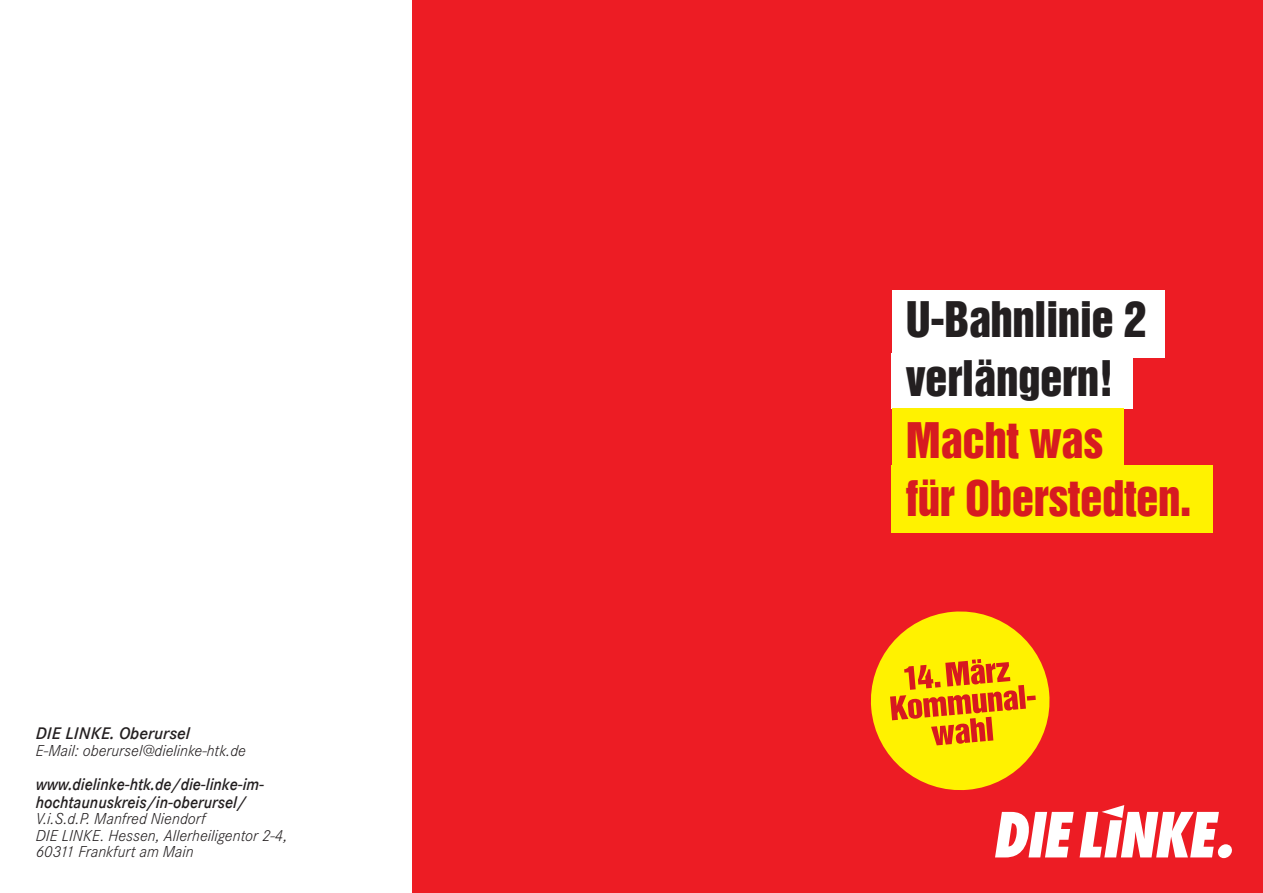
<style>
.page{position:relative;width:1263px;height:893px;background:#fff}
.page>*{position:absolute;margin:0;border:0;box-sizing:border-box;transform-origin:0 0}
.t1{font:45px "Helvetica Inserat LT";letter-spacing:-.01em;color:#231f20}
.t2{font:45px/58.3px "Helvetica Inserat LT";letter-spacing:-.01em;color:#d71b20}
.t3{font:italic 300 16.5px/16.5px "Corporate S";color:#231f20}
.t4{font:italic 500 16.5px/18px "Corporate SBQ";color:#231f20;scale:.93 1}
.t5{font:italic 500 16.5px "Corporate SBQ";color:#231f20}
</style>
<div class="page">
<div style="left:412px;top:0;width:851px;height:893px;background:#ed1c24"></div>
<svg style="left:995px;top:805px;width:237px;height:53px"></svg>
<svg style="left:870px;top:611px;width:180px;height:180px"></svg>
<div style="left:892px;top:353px;width:241px;height:55px;background:#fff"></div>
<div style="left:892px;top:290px;width:272px;height:67px;background:#fff"></div>
<div style="left:892px;top:408px;width:231px;height:68px;background:#fff200"></div>
<div style="left:892px;top:466px;width:321px;height:67px;background:#fff200"></div>
<p class="t5" style="left:36px;top:723px;width:156px">DIE LINKE. Oberursel</p>
<p class="t3" style="left:36px;top:743px;width:212px">E-Mail: oberursel@dielinke-htk.de</p>
<p class="t4" style="left:36px;top:775px;width:247px">www.dielinke-htk.de/die-linke-im&shy;hochtaunuskreis/in-oberursel/</p>
<p class="t3" style="left:36px;top:812px;width:253px">V.i.S.d.P. Manfred Niendorf<br>DIE LINKE. Hessen, Allerheiligentor 2-4,<br>60311 Frankfurt am Main</p>
<h1 class="t1" style="left:906px;top:304px;width:242px">U-Bahnlinie 2</h1>
<h1 class="t1" style="left:906px;top:362px;width:209px">verlängern!</h1>
<h1 class="t2" style="left:906px;top:414px;width:287px">Macht was<br>für Oberstedten.</h1>
</div>
